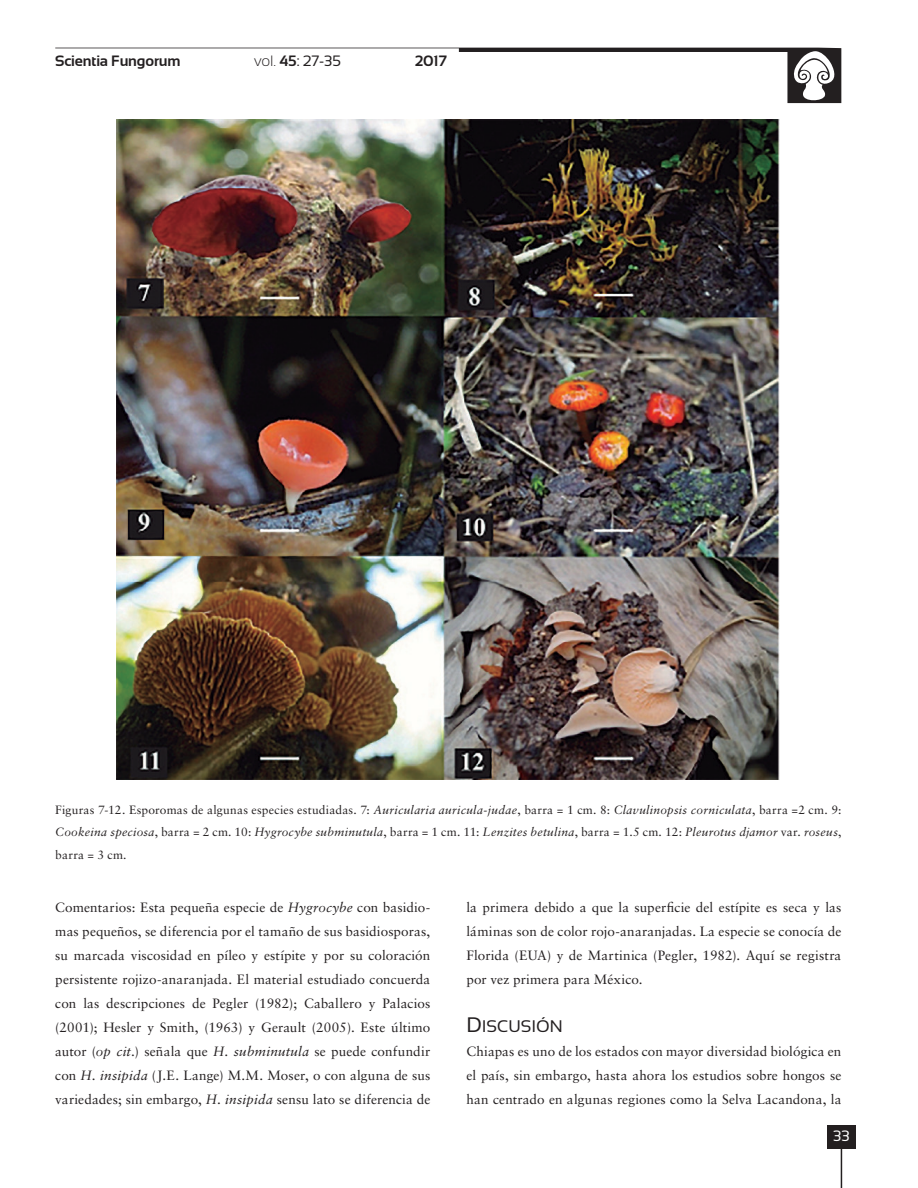
<style>
.page{position:relative;width:918px;height:1188px;background:#fff}
.page>*{position:absolute;margin:0;border:0;box-sizing:border-box;transform-origin:0 0}
.sub_1{font:16.8px "Sansation Regular SC800";color:#231f20}
.t1{font:700 15px "Sansation";letter-spacing:-.01em;color:#231f20}
.t2{font:15px "Sansation";color:#231f20}
.t3{font:15px "Sansation";color:#fff}
.sin_sangría{font:13.5px/24px "Sabon LT Std";letter-spacing:.01em;color:#231f20;text-align:justify}
.pie_de_figura{font:12px/22.5px "Sabon LT Std";letter-spacing:.02em;color:#231f20;text-align:justify}
.s1{font-weight:300}
.s2{font-weight:700}
.s3{font-style:italic}
.s4{font-size:21px}
</style>
<div class="page">
<div style="left:827px;top:1125px;width:28px;height:24px;background:#231f20"></div>
<hr style="left:841px;top:1147px;width:1px;height:41px;background:#231f20">
<svg style="left:55px;top:48px;width:786px;height:55px"></svg>
<img style="left:117px;top:120px;width:663px;height:660px">
<p class="t1" style="left:55px;top:52px;width:127px">Scientia Fungorum</p>
<p class="t2" style="left:254px;top:52px;width:88px"><span class="s1">vol.</span> <span class="s2">45</span>: 27-35</p>
<p class="t1" style="left:415px;top:52px;width:34px">2017</p>
<p class="pie_de_figura" style="left:55px;top:798px;width:788px">Figuras 7-12. Esporomas de algunas especies estudiadas. 7: <span class="s3">Auricularia auricula-judae</span>, barra = 1 cm. 8: <span class="s3">Clavulinopsis corniculata</span>, barra =2 cm. 9:<br><span class="s3">Cookeina speciosa</span>, barra = 2 cm. 10: <span class="s3">Hygrocybe subminutula</span>, barra = 1 cm. 11: <span class="s3">Lenzites betulina</span>, barra = 1.5 cm. 12: <span class="s3">Pleurotus djamor</span> var. <span class="s3">roseus</span>, barra = 3 cm.</p>
<p class="sin_sangría" style="left:55px;top:895px;width:377px">Comentarios: Esta pequeña especie de <span class="s3">Hygrocybe</span> con basidio&shy;mas pequeños, se diferencia por el tamaño de sus basidiosporas, su marcada viscosidad en píleo y estípite y por su coloración persistente rojizo-anaranjada. El material estudiado concuerda con las descripciones de Pegler (1982); Caballero y Palacios (2001); Hesler y Smith, (1963) y Gerault (2005). Este último autor (<span class="s3">op cit.</span>) señala que <span class="s3">H. subminutula</span> se puede confundir con <span class="s3">H. insipida</span> (J.E. Lange) M.M. Moser, o con alguna de sus variedades; sin embargo, <span class="s3">H. insipida</span> sensu lato se diferencia de</p>
<p class="sin_sangría" style="left:466px;top:895px;width:377px">la primera debido a que la superficie del estípite es seca y las láminas son de color rojo-anaranjadas. La especie se conocía de Florida (EUA) y de Martinica (Pegler, 1982). Aquí se registra por vez primera para México.</p>
<p class="sub_1" style="left:466px;top:1017px;width:98px"><span class="s4">D</span>ISCUSIÓN</p>
<p class="sin_sangría" style="left:466px;top:1039px;width:377px">Chiapas es uno de los estados con mayor diversidad biológica en el país, sin embargo, hasta ahora los estudios sobre hongos se han centrado en algunas regiones como la Selva Lacandona, la</p>
<p class="t3" style="left:833px;top:1128px;width:18px">33</p>
</div>
